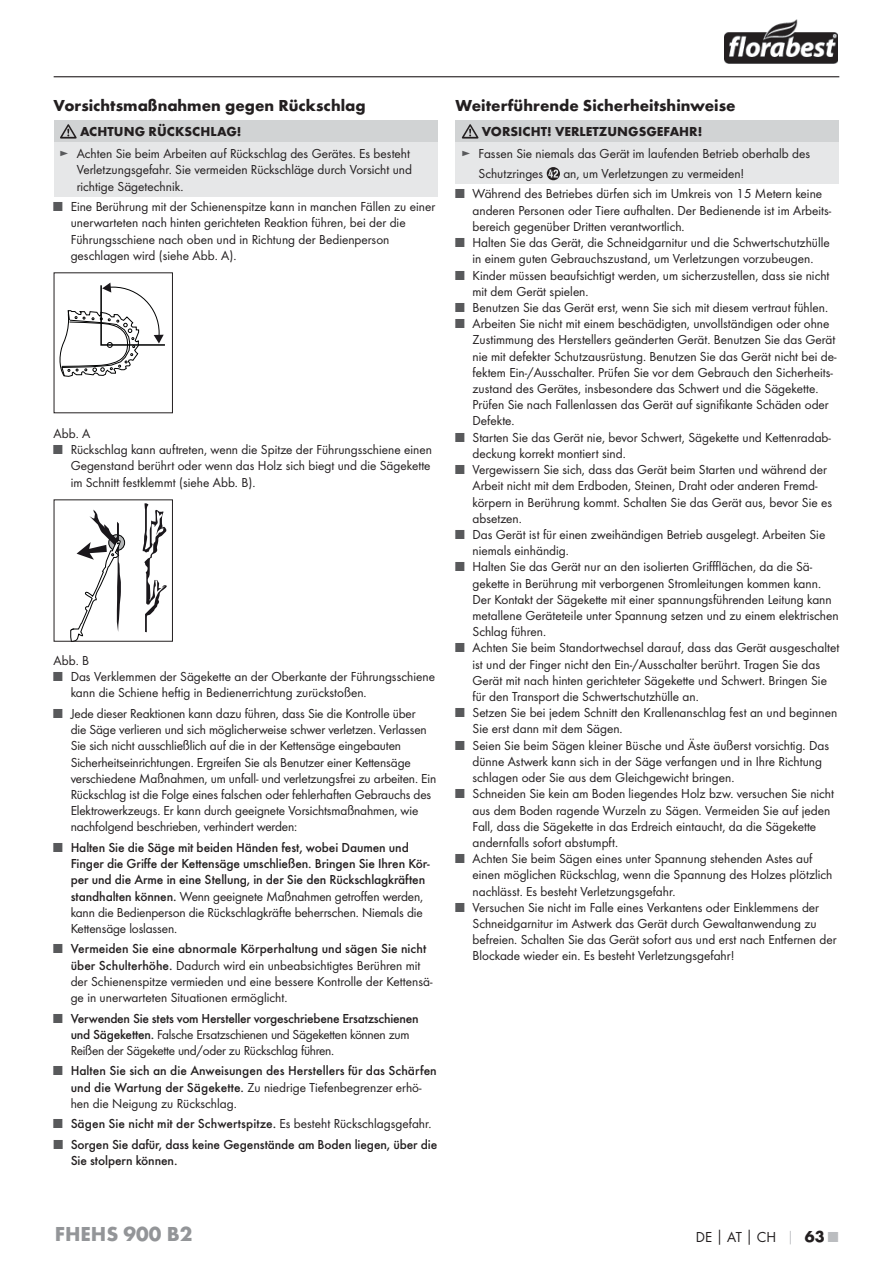
<style>
.page{position:relative;width:893px;height:1263px;background:#fff}
.page>*{position:absolute;margin:0;border:0;box-sizing:border-box;transform-origin:0 0}
.t1{font:700 21px "Futura";color:#939598}
.t2{font:700 16.5px "Futura";color:#231f20}
.t3{font:15px "Futura Boo";color:#231f20}
.t4{font:13.5px/16.2px "Futura Boo";color:#231f20}
.t5{font:500 13.5px/16.2px "Futura";letter-spacing:-.01em;color:#231f20}
.t6{font:13.5px/16.2px "Futura Boo";letter-spacing:-.02em;color:#231f20}
.t7{font:700 13.5px "Futura";color:#231f20}
.s1{color:#58595b}
.s2{font-family:"Futura Boo";font-weight:400;color:#58595b}
.s3{font-family:"Futura";font-weight:500}
.s4{font-family:"Futura Boo";font-weight:400}
.s5{font-family:"Futura";font-weight:700}
.s6{font-family:"Futura";font-weight:700;font-size:13.5px;color:#bbbdc0}
.s7{font-family:"Futura";font-weight:700;font-size:16.5px}
.s8{font-family:"Futura";font-weight:700;color:#bbbdc0}
</style>
<div class="page">
<hr style="left:54px;top:76px;width:785px;height:1px;background:#231f20">
<img style="left:724px;top:20px;width:113px;height:43px">
<div style="left:54px;top:121px;width:383px;height:21px;background:#d1d3d4"></div>
<div style="left:54px;top:142px;width:383px;height:54px;background:#e6e7e8"></div>
<svg style="left:60px;top:124px;width:17px;height:14px"></svg>
<div style="left:455px;top:121px;width:384px;height:21px;background:#d1d3d4"></div>
<div style="left:455px;top:142px;width:384px;height:42px;background:#e6e7e8"></div>
<svg style="left:461px;top:124px;width:17px;height:14px"></svg>
<svg style="left:546px;top:167px;width:13px;height:13px"></svg>
<svg style="left:59px;top:282px;width:106px;height:95px"></svg>
<svg style="left:70px;top:503px;width:97px;height:136px"></svg>
<p class="t2" style="left:54px;top:98px;width:313px">Vorsichtsmaßnahmen gegen Rückschlag</p>
<p class="t7" style="left:80px;top:126px;width:163px">ACHTUNG RÜCKSCHLAG!</p>
<p class="t4" style="left:77px;top:146px;width:337px;text-indent:-17px"><span class="s1">►</span> Achten Sie beim Arbeiten auf Rückschlag des Gerätes. Es besteht<br>Verletzungsgefahr. Sie vermeiden Rückschläge durch Vorsicht und richtige Sägetechnik.</p>
<p class="t4" style="left:71px;top:199px;width:366px;text-indent:-17px"><span class="s1">■</span> Eine Berührung mit der Schienenspitze kann in manchen Fällen zu einer unerwarteten nach hinten gerichteten Reaktion führen, bei der die Führungsschiene nach oben und in Richtung der Bedienperson geschlagen wird (siehe Abb. A).</p>
<p class="t4" style="left:54px;top:426px;width:38px">Abb. A</p>
<p class="t4" style="left:71px;top:442px;width:362px;text-align:justify;text-indent:-17px"><span class="s1">■</span> Rückschlag kann auftreten, wenn die Spitze der Führungsschiene einen Gegenstand berührt oder wenn das Holz sich biegt und die Sägekette im Schnitt festklemmt (siehe Abb. B).</p>
<p class="t4" style="left:54px;top:653px;width:37px">Abb. B</p>
<p class="t4" style="left:71px;top:669px;width:365px;text-indent:-17px"><span class="s1">■</span> Das Verklemmen der Sägekette an der Oberkante der Führungsschiene kann die Schiene heftig in Bedienerrichtung zurückstoßen.</p>
<p class="t4" style="left:71px;top:706px;width:367px;text-indent:-17px"><span class="s1">■</span> Jede dieser Reaktionen kann dazu führen, dass Sie die Kontrolle über<br>die Säge verlieren und sich möglicherweise schwer verletzen. Verlassen Sie sich nicht ausschließlich auf die in der Kettensäge eingebauten Sicherheitseinrichtungen. Ergreifen Sie als Benutzer einer Kettensäge verschiedene Maßnahmen, um unfall- und verletzungsfrei zu arbeiten. Ein Rückschlag ist die Folge eines falschen oder fehlerhaften Gebrauchs des Elektrowerkzeugs. Er kann durch geeignete Vorsichtsmaßnahmen, wie nachfolgend beschrieben, verhindert werden:</p>
<p class="t5" style="left:71px;top:839px;width:360px;text-indent:-17px"><span class="s2">■</span> Halten Sie die Säge mit beiden Händen fest, wobei Daumen und<br>Finger die Griffe der Kettensäge umschließen. Bringen Sie Ihren Kör&shy;per und die Arme in eine Stellung, in der Sie den Rückschlagkräften</p>
<p class="t4" style="left:71px;top:888px;width:354px;text-align:justify"><span class="s3">standhalten können.</span> Wenn geeignete Maßnahmen getroffen werden, kann die Bedienperson die Rückschlagkräfte beherrschen. Niemals die Kettensäge loslassen.</p>
<p class="t5" style="left:54px;top:941px;width:374px"><span class="s2">■</span> Vermeiden Sie eine abnormale Körperhaltung und sägen Sie nicht</p>
<p class="t4" style="left:71px;top:957px;width:363px"><span class="s3">über Schulterhöhe.</span> Dadurch wird ein unbeabsichtigtes Berühren mit der Schienenspitze vermieden und eine bessere Kontrolle der Kettensä&shy;ge in unerwarteten Situationen ermöglicht.</p>
<p class="t5" style="left:54px;top:1010px;width:366px"><span class="s2">■</span> Verwenden Sie stets vom Hersteller vorgeschriebene Ersatzschienen</p>
<p class="t6" style="left:71px;top:1026px;width:340px"><span class="s3">und Sägeketten.</span> Falsche Ersatzschienen und Sägeketten können zum<br>Reißen der Sägekette und/oder zu Rückschlag führen.</p>
<p class="t5" style="left:54px;top:1063px;width:384px"><span class="s2">■</span> Halten Sie sich an die Anweisungen des Herstellers für das Schärfen</p>
<p class="t4" style="left:71px;top:1079px;width:352px"><span class="s3">und die Wartung der Sägekette.</span> Zu niedrige Tiefenbegrenzer erhö&shy;hen die Neigung zu Rückschlag.</p>
<p class="t5" style="left:54px;top:1116px;width:379px"><span class="s2">■</span> Sägen Sie nicht mit der Schwertspitze. <span class="s4">Es besteht Rückschlagsgefahr.</span></p>
<p class="t5" style="left:71px;top:1136px;width:368px;text-indent:-17px"><span class="s2">■</span> Sorgen Sie dafür, dass keine Gegenstände am Boden liegen, über die<br>Sie stolpern können.</p>
<p class="t2" style="left:455px;top:98px;width:281px">Weiterführende Sicherheitshinweise</p>
<p class="t7" style="left:481px;top:126px;width:222px">VORSICHT! VERLETZUNGSGEFAHR!</p>
<p class="t4" style="left:478px;top:144px;width:333px;line-height:19.8px;text-indent:-17px"><span class="s1">►</span> Fassen Sie niemals das Gerät im laufenden Betrieb oberhalb des<br>Schutzringes</p>
<p class="t4" style="left:563px;top:166px;width:182px">an, um Verletzungen zu vermeiden!</p>
<p class="t4" style="left:472px;top:186px;width:360px;text-indent:-17px"><span class="s1">■</span> Während des Betriebes dürfen sich im Umkreis von 15 Metern keine anderen Personen oder Tiere aufhalten. Der Bedienende ist im Arbeits&shy;bereich gegenüber Dritten verantwortlich.</p>
<p class="t4" style="left:455px;top:235px;width:375px;text-align:center"><span class="s1">■</span> Halten Sie das Gerät, die Schneidgarnitur und die Schwertschutzhülle in einem guten Gebrauchszustand, um Verletzungen vorzubeugen.</p>
<p class="t4" style="left:472px;top:267px;width:358px;text-indent:-17px"><span class="s1">■</span> Kinder müssen beaufsichtigt werden, um sicherzustellen, dass sie nicht mit dem Gerät spielen.</p>
<p class="t4" style="left:455px;top:300px;width:374px"><span class="s1">■</span> Benutzen Sie das Gerät erst, wenn Sie sich mit diesem vertraut fühlen.</p>
<p class="t4" style="left:472px;top:316px;width:365px;text-indent:-17px"><span class="s1">■</span> Arbeiten Sie nicht mit einem beschädigten, unvollständigen oder ohne Zustimmung des Herstellers geänderten Gerät. Benutzen Sie das Gerät nie mit defekter Schutzausrüstung. Benutzen Sie das Gerät nicht bei de&shy;fektem Ein-/Ausschalter. Prüfen Sie vor dem Gebrauch den Sicherheits&shy;zustand des Gerätes, insbesondere das Schwert und die Sägekette.<br>Prüfen Sie nach Fallenlassen das Gerät auf signifikante Schäden oder Defekte.</p>
<p class="t4" style="left:472px;top:429px;width:360px;text-indent:-17px"><span class="s1">■</span> Starten Sie das Gerät nie, bevor Schwert, Sägekette und Kettenradab&shy;deckung korrekt montiert sind.</p>
<p class="t4" style="left:472px;top:462px;width:361px;text-indent:-17px"><span class="s1">■</span> Vergewissern Sie sich, dass das Gerät beim Starten und während der Arbeit nicht mit dem Erdboden, Steinen, Draht oder anderen Fremd&shy;körpern in Berührung kommt. Schalten Sie das Gerät aus, bevor Sie es absetzen.</p>
<p class="t4" style="left:472px;top:527px;width:354px;text-indent:-17px"><span class="s1">■</span> Das Gerät ist für einen zweihändigen Betrieb ausgelegt. Arbeiten Sie niemals einhändig.</p>
<p class="t4" style="left:472px;top:559px;width:367px;text-indent:-17px"><span class="s1">■</span> Halten Sie das Gerät nur an den isolierten Griffflächen, da die Sä&shy;gekette in Berührung mit verborgenen Stromleitungen kommen kann.<br>Der Kontakt der Sägekette mit einer spannungsführenden Leitung kann metallene Geräteteile unter Spannung setzen und zu einem elektrischen Schlag führen.</p>
<p class="t4" style="left:472px;top:640px;width:368px;text-indent:-17px"><span class="s1">■</span> Achten Sie beim Standortwechsel darauf, dass das Gerät ausgeschaltet ist und der Finger nicht den Ein-/Ausschalter berührt. Tragen Sie das Gerät mit nach hinten gerichteter Sägekette und Schwert. Bringen Sie für den Transport die Schwertschutzhülle an.</p>
<p class="t4" style="left:472px;top:705px;width:366px;text-indent:-17px"><span class="s1">■</span> Setzen Sie bei jedem Schnitt den Krallenanschlag fest an und beginnen<br>Sie erst dann mit dem Sägen.</p>
<p class="t4" style="left:472px;top:737px;width:358px;text-indent:-17px"><span class="s1">■</span> Seien Sie beim Sägen kleiner Büsche und Äste äußerst vorsichtig. Das dünne Astwerk kann sich in der Säge verfangen und in Ihre Richtung schlagen oder Sie aus dem Gleichgewicht bringen.</p>
<p class="t4" style="left:472px;top:786px;width:363px;text-indent:-17px"><span class="s1">■</span> Schneiden Sie kein am Boden liegendes Holz bzw. versuchen Sie nicht aus dem Boden ragende Wurzeln zu Sägen. Vermeiden Sie auf jeden Fall, dass die Sägekette in das Erdreich eintaucht, da die Sägekette andernfalls sofort abstumpft.</p>
<p class="t4" style="left:472px;top:851px;width:361px;text-indent:-17px"><span class="s1">■</span> Achten Sie beim Sägen eines unter Spannung stehenden Astes auf einen möglichen Rückschlag, wenn die Spannung des Holzes plötzlich nachlässt. Es besteht Verletzungsgefahr.</p>
<p class="t4" style="left:472px;top:899px;width:365px;text-indent:-17px"><span class="s1">■</span> Versuchen Sie nicht im Falle eines Verkantens oder Einklemmens der Schneidgarnitur im Astwerk das Gerät durch Gewaltanwendung zu befreien. Schalten Sie das Gerät sofort aus und erst nach Entfernen der Blockade wieder ein. Es besteht Verletzungsgefahr!</p>
<h1 class="t1" style="left:55px;top:1225px;width:139px">FHEHS 900 B2</h1>
<p class="t3" style="left:695px;top:1229px;width:143px">DE<span class="s5">│</span>AT<span class="s5">│</span>CH <span class="s6">│</span> <span class="s7">63</span> <span class="s8">■</span></p>
</div>
